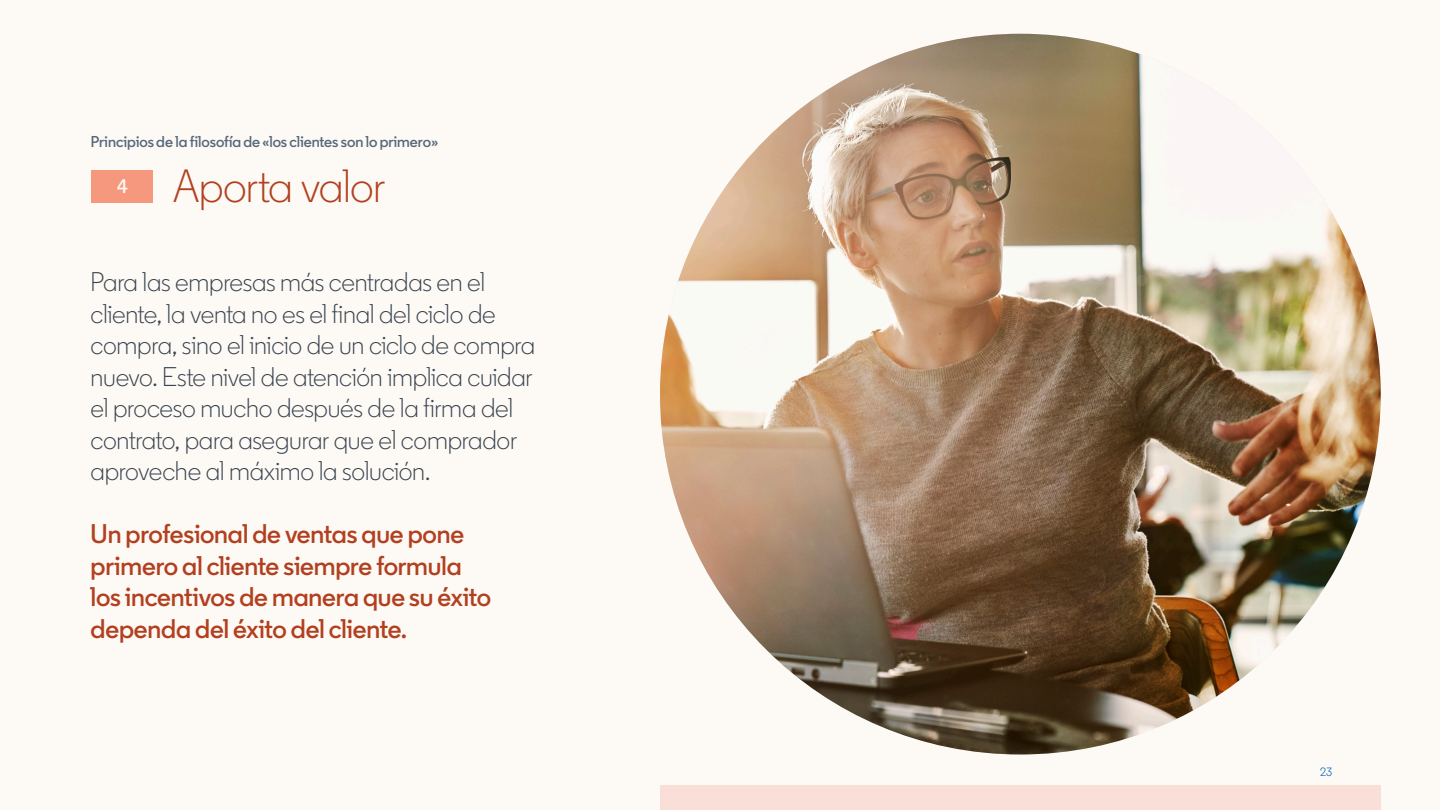
<style>
.page{position:relative;width:1440px;height:810px;background:#fdfaf5}
.page>*{position:absolute;margin:0;border:0;box-sizing:border-box;transform-origin:0 0}
.Body_16pt{font:300 46.5px "Community";letter-spacing:-.015em;color:#b24020}
.Body_16pt-2{font:300 27px/31.5px "Community";letter-spacing:-.01em;color:#38434f}
.Body_16pt-3{font:600 27px/31.5px "Community";letter-spacing:-.005em;color:#b24020}
.Body_16pt-4{font:600 19.5px "Community";color:#fdfaf5}
.Body_16pt-5{font:600 15.75px "Community";letter-spacing:-.005em;color:#56687a}
.t1{font:12px "Community";color:#0a66c2}
</style>
<div class="page">
<img style="left:660px;top:34px;width:721px;height:720px;border-radius:360px">
<div style="left:660px;top:785px;width:721px;height:25px;background:#fadfd8"></div>
<div style="left:92px;top:170px;width:61px;height:32px;background:#f5987e"></div>
<p class="Body_16pt-5" style="left:91px;top:132px;width:349px">Principios de la filosofía de «los clientes son lo primero»</p>
<p class="Body_16pt-4" style="left:117px;top:174px;width:12px">4</p>
<p class="Body_16pt" style="left:173px;top:158px;width:214px">Aporta valor</p>
<p class="Body_16pt-2" style="left:91px;top:266px;width:446px">Para las empresas más centradas en el cliente, la venta no es el final del ciclo de compra, sino el inicio de un ciclo de compra nuevo. Este nivel de atención implica cuidar el proceso mucho después de la firma del contrato, para asegurar que el comprador aproveche al máximo la solución.</p>
<p class="Body_16pt-3" style="left:91px;top:518px;width:402px">Un profesional de ventas que pone primero al cliente siempre formula los incentivos de manera que su éxito dependa del éxito del cliente.</p>
<p class="t1" style="left:1320px;top:765px;width:14px">23</p>
</div>
